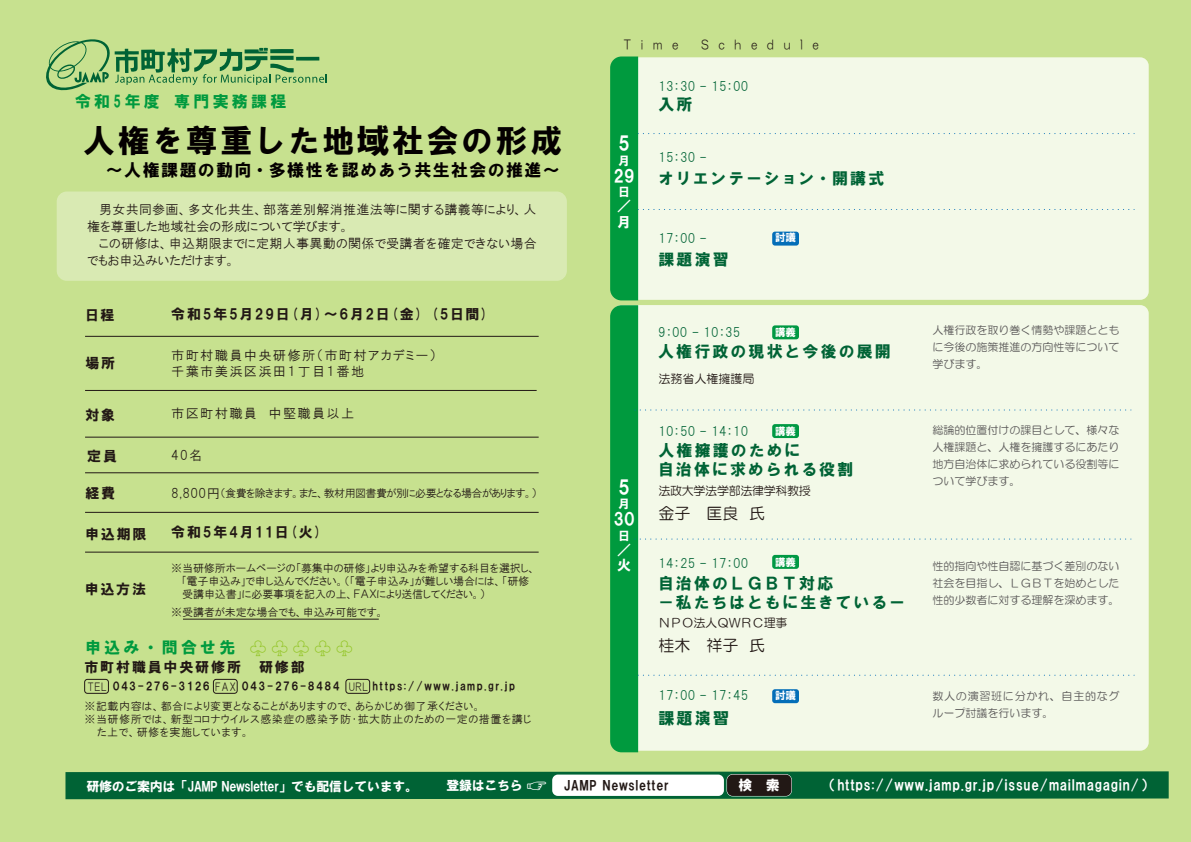
<style>
.page{position:relative;width:1191px;height:842px;background:#c7e18f}
.page>*{position:absolute;margin:0;border:0;box-sizing:border-box;transform-origin:0 0}
.t1{font:32px "HG Soei Kakugothic UB";letter-spacing:.075em;color:#040000}
.t2{font:19px "HGP Soei Kakugothic UB";color:#fff}
.t3{font:17px "HG Soei Kakugothic UB";letter-spacing:.08em;color:#040000}
.t4{font:17px "HGP Soei Kakugothic UB";color:#fff}
.t5{font:16px/19.2px "HG Soei Kakugothic UB";letter-spacing:.12em;color:#006335}
.t6{font:16px "HG Soei Kakugothic UB";letter-spacing:.2em;color:#009a3e}
.t7{font:16px "HG Maru Gothic MPRO";color:#221815}
.t8{font:16px "DH Gothic EB WINP RKSJ H";color:#006335}
.t9{font:14px "HGS Soei Kakugothic UB";letter-spacing:.125em;color:#221815}
.t10{font:14px "HGS Soei Kakugothic UB";letter-spacing:.05em;color:#fff}
.t11{font:14px/15.4px "HGP Soei Kakugothic UB";color:#fff}
.t12{font:13.2px/15.8px "HGP Gothic M";letter-spacing:.1em;color:#221815}
.t13{font:13px/17px "HGP Gothic M";letter-spacing:.025em;color:#221815}
.t14{font:13px "HGP Gothic M";color:#006335}
.t15{font:13px "HGS Soei Kakugothic UB";letter-spacing:-.025em;color:#fff}
.t16{font:13px "HGS Soei Kakugothic UB";letter-spacing:.05em;color:#221815}
.t17{font:12.5px "HG Maru Gothic MPRO";letter-spacing:1em;color:#221815;scale:.8 1}
.t18{font:12px "HG Maru Gothic MPRO";letter-spacing:-.025em;color:#221815}
.t19{font:12px "HG Maru Gothic MPRO";color:#221815}
.t20{font:12px "HGP Soei Kakugothic UB";color:#fff}
.t21{font:11px/17px "HG Maru Gothic MPRO";color:#595757;text-align:justify}
.t22{font:11px/13.2px "HGP Gothic M";color:#221815;text-align:justify}
.t23{font:11px "HGP Gothic M";letter-spacing:.05em;color:#221815}
.t24{font:11px "HGS Soei Kakugothic UB";letter-spacing:.125em;color:#221815}
.t25{font:11px "HGP Gothic M";letter-spacing:-.05em;color:#221815}
.t26{font:11px/17px "HG Maru Gothic MPRO";letter-spacing:.065em;color:#595757}
.t27{font:10.5px "HG Soei Kakugothic UB";color:#fff}
.s1{font-size:13.2px}
.s2{font-family:"Koz Go Pr 6 N";font-size:18px;color:#8fc31f}
.s3{font-family:"HGP Gothic M"}
.s4{color:#fff}
.s5{font-size:20px;color:#fff}
</style>
<div class="page">
<div style="left:612px;top:57px;width:536px;height:243px;background:#f3f9e8;border-radius:9px"></div>
<div style="left:612px;top:305px;width:536px;height:446px;background:#f3f9e8;border-radius:9px"></div>
<hr style="left:85px;top:336px;width:453px;height:1px;background:#221815">
<hr style="left:85px;top:552px;width:453px;height:1px;background:#221815">
<hr style="left:85px;top:437px;width:453px;height:1px;background:#221815">
<hr style="left:85px;top:473px;width:453px;height:1px;background:#221815">
<hr style="left:85px;top:512px;width:453px;height:1px;background:#221815">
<hr style="left:85px;top:390px;width:451px;height:1px;background:#221815">
<svg style="left:46px;top:39px;width:281px;height:52px"></svg>
<div style="left:84px;top:679px;width:25px;height:14px;border:1px solid #221815;border-radius:3px"></div>
<div style="left:213px;top:679px;width:24px;height:14px;border:1px solid #221815;border-radius:3px"></div>
<div style="left:346px;top:679px;width:24px;height:14px;border:1px solid #221815;border-radius:3px"></div>
<hr style="left:183px;top:619px;width:196px;height:1px;background:#221815">
<svg style="left:65px;top:771px;width:1103px;height:28px;background:#076838"></svg>
<div style="left:552px;top:774px;width:172px;height:22px;background:#fff;border-radius:6px"></div>
<div style="left:726px;top:774px;width:66px;height:22px;border:1px solid #fff;border-radius:6px"></div>
<div style="left:727px;top:774px;width:64px;height:22px;background:#221815;border-radius:6px"></div>
<svg style="left:610px;top:57px;width:525px;height:695px"></svg>
<div style="left:57px;top:192px;width:510px;height:89px;background:#d9eab3;border-radius:10px"></div>
<p class="t17" style="left:624px;top:38px;width:69px">Time</p>
<p class="t17" style="left:701px;top:38px;width:148px">Schedule</p>
<h3 class="t6" style="left:75px;top:93px;width:213px">令和5年度 専門実務課程</h3>
<h1 class="t1" style="left:83px;top:124px;width:481px">人権を尊重した地域社会の形成</h1>
<h3 class="t3" style="left:106px;top:161px;width:455px">～人権課題の動向・多様性を認めあう共生社会の推進～</h3>
<p class="t13" style="left:87px;top:201px;width:451px;text-indent:12px">男女共同参画、多文化共生、部落差別解消推進法等に関する講義等により、人権を尊重した地域社会の形成について学びます。</p>
<p class="t13" style="left:87px;top:235px;width:451px;text-indent:12px">この研修は、申込期限までに定期人事異動の関係で受講者を確定できない場合でもお申込みいただけます。</p>
<p class="t9" style="left:85px;top:308px;width:31px">日程</p>
<p class="t9" style="left:171px;top:307px;width:319px">令和5年5月29日(月)～6月2日(金) (5日間)</p>
<p class="t9" style="left:85px;top:356px;width:31px">場所</p>
<p class="t12" style="left:171px;top:347px;width:266px">市町村職員中央研修所（市町村アカデミー）千葉市美浜区浜田１丁目１番地</p>
<p class="t9" style="left:85px;top:408px;width:31px">対象</p>
<p class="t12" style="left:171px;top:405px;width:185px">市区町村職員　中堅職員以上</p>
<p class="t9" style="left:87px;top:448px;width:31px">定員</p>
<p class="t12" style="left:171px;top:448px;width:33px">40名</p>
<p class="t9" style="left:85px;top:486px;width:31px">経費</p>
<p class="t25" style="left:171px;top:488px;width:374px"><span class="s1">8,800円</span>（食費を除きます。また、教材用図書費が別に必要となる場合があります。）　</p>
<p class="t9" style="left:85px;top:526px;width:63px">申込期限</p>
<p class="t9" style="left:171px;top:525px;width:153px">令和5年4月11日(火)</p>
<p class="t9" style="left:85px;top:582px;width:63px">申込方法</p>
<p class="t22" style="left:182px;top:561px;width:356px;text-indent:-11px">※当研修所ホームページの「募集中の研修」より申込みを希望する科目を選択し、｢電子申込み｣で申し込んでください。（「電子申込み」が難しい場合には、「研修　受講申込書」に必要事項を記入の上、ＦＡＸにより送信してください。）</p>
<p class="t22" style="left:171px;top:605px;width:214px">※受講者が未定な場合でも、申込み可能です。</p>
<h3 class="t6" style="left:85px;top:639px;width:270px">申込み・問合せ先 <span class="s2">♧♧♧♧♧</span></h3>
<p class="t9" style="left:84px;top:660px;width:222px">市町村職員中央研修所　研修部</p>
<p class="t24" style="left:87px;top:680px;width:429px"><span class="s3">TEL</span> 043-276-3126 <span class="s3">FAX</span> 043-276-8484 <span class="s3">URL</span> https://www.jamp.gr.jp</p>
<p class="t23" style="left:84px;top:700px;width:398px">※記載内容は、都合により変更となることがありますので、あらかじめ御了承ください。</p>
<p class="t23" style="left:84px;top:714px;width:448px">※当研修所では、新型コロナウイルス感染症の感染予防・拡大防止のための一定の措置を講じ</p>
<p class="t23" style="left:97px;top:727px;width:154px">た上で、研修を実施しています。</p>
<h2 class="t2" style="left:618px;top:134px;width:13px">5</h2>
<p class="t20" style="left:618px;top:154px;width:11px">月</p>
<h3 class="t4" style="left:613px;top:167px;width:23px">29</h3>
<p class="t20" style="left:618px;top:186px;width:12px">日</p>
<p class="t11" style="left:617px;top:198px;width:15px">／月</p>
<h2 class="t2" style="left:618px;top:477px;width:13px">5</h2>
<p class="t20" style="left:618px;top:498px;width:11px">月</p>
<h3 class="t4" style="left:613px;top:510px;width:23px">30</h3>
<p class="t20" style="left:618px;top:529px;width:12px">日</p>
<p class="t11" style="left:617px;top:542px;width:15px">／火</p>
<p class="t14" style="left:658px;top:80px;width:91px">13：30 - 15：00</p>
<h3 class="t5" style="left:658px;top:95px;width:36px">入所</h3>
<p class="t14" style="left:658px;top:151px;width:50px">15：30 -</p>
<h3 class="t5" style="left:658px;top:168px;width:228px">オリエンテーション・開講式</h3>
<p class="t14" style="left:658px;top:232px;width:50px">17：00 -</p>
<p class="t27" style="left:775px;top:232px;width:22px">討議</p>
<h3 class="t5" style="left:658px;top:249px;width:72px">課題演習</h3>
<p class="t14" style="left:658px;top:326px;width:84px">9：00 - 10：35</p>
<h3 class="t5" style="left:658px;top:342px;width:234px">人権行政の現状と今後の展開</h3>
<p class="t19" style="left:658px;top:373px;width:97px">法務省人権擁護局</p>
<p class="t27" style="left:775px;top:327px;width:22px">講義</p>
<p class="t14" style="left:658px;top:424px;width:91px">10：50 - 14：10</p>
<h3 class="t5" style="left:658px;top:440px;width:197px">人権擁護のために<br>自治体に求められる役割</h3>
<p class="t27" style="left:775px;top:426px;width:22px">講義</p>
<p class="t18" style="left:658px;top:484px;width:154px">法政大学法学部法律学科教授</p>
<h3 class="t7" style="left:658px;top:505px;width:108px">金子　匡良 氏</h3>
<p class="t27" style="left:775px;top:557px;width:22px">講義</p>
<p class="t14" style="left:658px;top:557px;width:91px">14：25 - 17：00</p>
<h3 class="t5" style="left:658px;top:573px;width:248px">自治体のＬＧＢＴ対応<br>－私たちはともに生きているー</h3>
<p class="t18" style="left:658px;top:617px;width:130px">ＮＰＯ法人ＱＷＲＣ理事</p>
<h3 class="t7" style="left:658px;top:637px;width:108px">桂木　祥子 氏</h3>
<p class="t14" style="left:658px;top:689px;width:91px">17：00 - 17：45</p>
<h3 class="t8" style="left:658px;top:710px;width:72px">課題演習</h3>
<p class="t27" style="left:775px;top:690px;width:22px">討議</p>
<p class="t21" style="left:932px;top:322px;width:188px">人権行政を取り巻く情勢や課題とともに今後の施策推進の方向性等について学びます。</p>
<p class="t21" style="left:932px;top:422px;width:188px">総論的位置付けの課目として、様々な人権課題と、人権を擁護するにあたり地方自治体に求められている役割等について学びます。</p>
<p class="t21" style="left:932px;top:557px;width:188px">性的指向や性自認に基づく差別のない社会を目指し、ＬＧＢＴを始めとした性的少数者に対する理解を深めます。</p>
<p class="t26" style="left:932px;top:688px;width:189px">数人の演習班に分かれ、自主的なグループ討議を行います。</p>
<p class="t15" style="left:87px;top:780px;width:333px">研修のご案内は「JAMP Newsletter」でも配信しています。</p>
<p class="t16" style="left:446px;top:779px;width:223px"><span class="s4">登録はこちら</span> <span class="s5">☞</span> JAMP Newsletter</p>
<p class="t10" style="left:738px;top:778px;width:43px">検　索</p>
<p class="t10" style="left:822px;top:778px;width:333px">（https://www.jamp.gr.jp/issue/mailmagagin/）</p>
</div>
